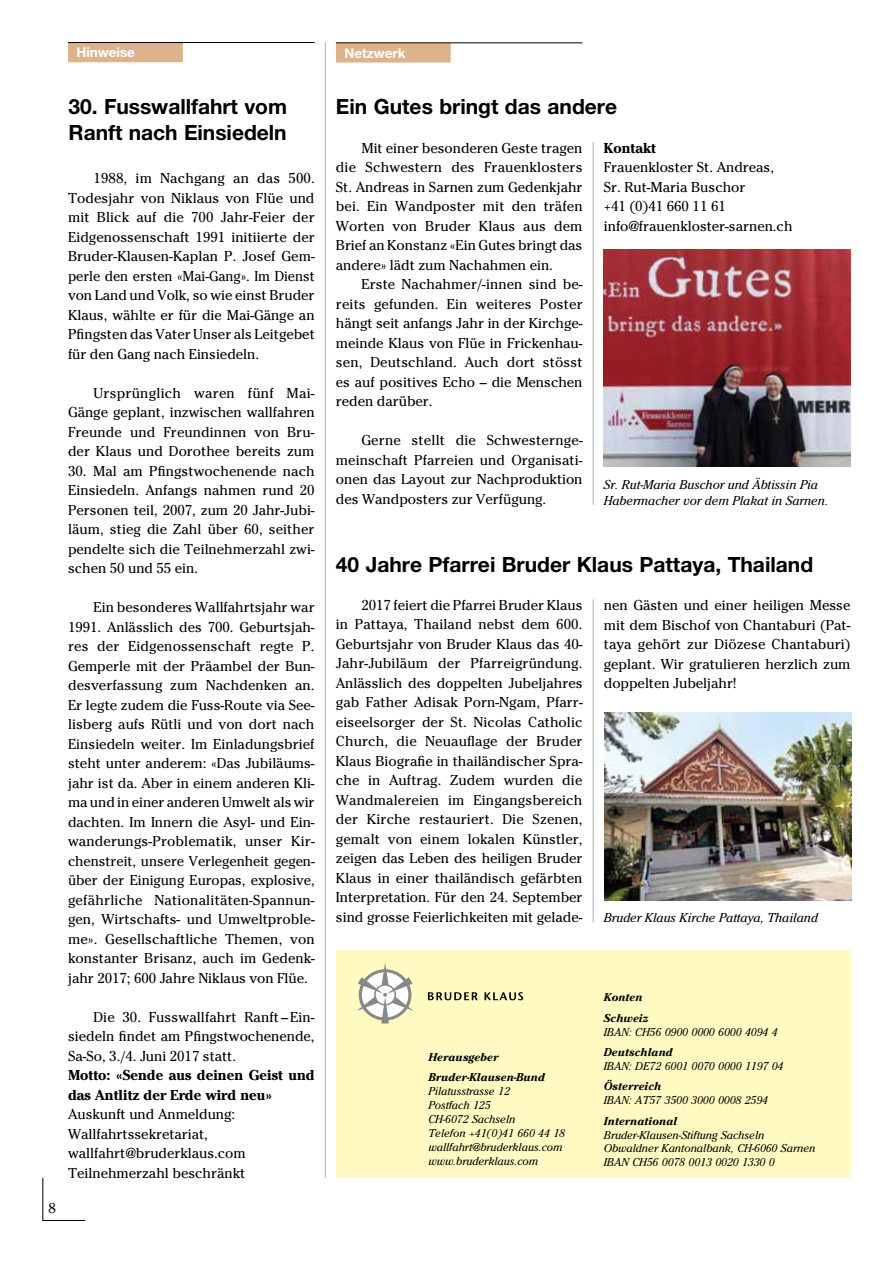
<style>
.page{position:relative;width:893px;height:1263px;background:#fff}
.page>*{position:absolute;margin:0;border:0;box-sizing:border-box;transform-origin:0 0}
.t1{font:700 21px/25.5px "Helvetica Neue";color:#000}
.t2{font:14.25px/19.5px "Cheltenham";color:#000;text-align:justify}
.t3{font:700 14.25px/19.5px "Cheltenham";color:#000}
.t4{font:700 13.5px "Helvetica Neue";color:#fff}
.t5{font:italic 12.75px/16.5px "Cheltenham";color:#000}
.t6{font:italic 11.25px/14px "Cheltenham";color:#000}
.t7{font:italic 700 11.25px/20.4px "Cheltenham";color:#000}
</style>
<div class="page">
<svg style="left:42px;top:1178px;width:44px;height:43px"></svg>
<div style="left:68px;top:43px;width:115px;height:19px;background:#dcb38a"></div>
<hr style="left:68px;top:42px;width:247px;height:1px;background:#000">
<hr style="left:325px;top:43px;width:1px;height:1135px;background:#b1b4b4">
<hr style="left:593px;top:142px;width:1px;height:363px;background:#b1b4b4">
<hr style="left:593px;top:599px;width:1px;height:324px;background:#b1b4b4">
<div style="left:336px;top:43px;width:115px;height:20px;background:#dcb38a"></div>
<hr style="left:336px;top:43px;width:247px;height:1px;background:#000">
<div style="left:336px;top:950px;width:514px;height:228px;background:#fffac2"></div>
<svg style="left:357px;top:963px;width:57px;height:60px"></svg>
<svg style="left:428px;top:992px;width:50px;height:8px"></svg>
<svg style="left:485px;top:992px;width:38px;height:8px"></svg>
<img style="left:604px;top:250px;width:246px;height:217px">
<img style="left:605px;top:713px;width:246px;height:188px">
<p class="t4" style="left:77px;top:44px;width:60px">Hinweise</p>
<p class="t4" style="left:344px;top:44px;width:63px">Netzwerk</p>
<h1 class="t1" style="left:69px;top:94px;width:220px">30. Fusswallfahrt vom<br>Ranft nach Einsiedeln</h1>
<p class="t2" style="left:49px;top:1198px;width:9px">8</p>
<p class="t2" style="left:68px;top:169px;width:248px;text-indent:26px">1988, im Nachgang an das 500.<br>Todesjahr von Niklaus von Flüe und mit Blick auf die 700 Jahr-Feier der Eidgenossenschaft 1991 initiierte der Bruder-Klausen-Kaplan P. Josef Gem&shy;perle den ersten «Mai-Gang». Im Dienst von Land und Volk, so wie einst Bruder Klaus, wählte er für die Mai-Gänge an Pfingsten das Vater Unser als Leitgebet für den Gang nach Einsiedeln.</p>
<p class="t2" style="left:68px;top:383px;width:248px;text-indent:26px">Ursprünglich waren fünf Mai-Gänge geplant, inzwischen wallfahren Freunde und Freundinnen von Bru&shy;der Klaus und Dorothee bereits zum</p>
<p class="t2" style="left:68px;top:461px;width:248px">30. Mal am Pfingstwochenende nach Einsiedeln. Anfangs nahmen rund 20<br>Personen teil, 2007, zum 20 Jahr-Jubi&shy;läum, stieg die Zahl über 60, seither pendelte sich die Teilnehmerzahl zwi&shy;schen 50 und 55 ein.</p>
<p class="t2" style="left:68px;top:598px;width:248px;text-indent:26px">Ein besonderes Wallfahrtsjahr war 1991. Anlässlich des 700. Geburtsjah&shy;res der Eidgenossenschaft regte P.<br>Gemperle mit der Präambel der Bun&shy;desverfassung zum Nachdenken an.<br>Er legte zudem die Fuss-Route via See&shy;lisberg aufs Rütli und von dort nach Einsiedeln weiter. Im Einladungsbrief steht unter anderem: «Das Jubiläums&shy;jahr ist da. Aber in einem anderen Kli&shy;ma und in einer anderen Umwelt als wir dachten. Im Innern die Asyl- und Ein&shy;wanderungs-Problematik, unser Kir&shy;chenstreit, unsere Verlegenheit gegen&shy;über der Einigung Europas, explosive, gefährliche Nationalitäten-Spannun&shy;gen, Wirtschafts- und Umweltproble&shy;me». Gesellschaftliche Themen, von konstanter Brisanz, auch im Gedenk&shy;jahr 2017; 600 Jahre Niklaus von Flüe.</p>
<p class="t2" style="left:68px;top:1007px;width:248px;text-indent:25px">Die 30. Fusswallfahrt Ranft –Ein&shy;siedeln findet am Pfingstwochenende, Sa-So, 3./4. Juni 2017 statt.</p>
<p class="t3" style="left:68px;top:1065px;width:248px">Motto: «Sende aus deinen Geist und das Antlitz der Erde wird neu»</p>
<p class="t2" style="left:68px;top:1105px;width:179px;text-align:left">Auskunft und Anmeldung:<br>Wallfahrtssekretariat, wallfahrt@bruderklaus.com<br>Teilnehmerzahl beschränkt</p>
<h1 class="t1" style="left:336px;top:94px;width:283px">Ein Gutes bringt das andere</h1>
<p class="t2" style="left:336px;top:138px;width:248px;text-indent:26px">Mit einer besonderen Geste tragen die Schwestern des Frauenklosters St. Andreas in Sarnen zum Gedenkjahr bei. Ein Wandposter mit den träfen Worten von Bruder Klaus aus dem Brief an Konstanz «Ein Gutes bringt das andere» lädt zum Nachahmen ein.</p>
<p class="t2" style="left:336px;top:274px;width:248px;text-indent:26px">Erste Nachahmer/-innen sind be&shy;reits gefunden. Ein weiteres Poster hängt seit anfangs Jahr in der Kirchge&shy;meinde Klaus von Flüe in Frickenhau&shy;sen, Deutschland. Auch dort stösst es auf positives Echo – die Menschen reden darüber.</p>
<p class="t2" style="left:336px;top:430px;width:248px;text-indent:26px">Gerne stellt die Schwesternge&shy;meinschaft Pfarreien und Organisati&shy;onen das Layout zur Nachproduktion des Wandposters zur Verfügung.</p>
<p class="t3" style="left:604px;top:138px;width:54px">Kontakt</p>
<p class="t2" style="left:604px;top:158px;width:190px;text-align:left">Frauenkloster St. Andreas,<br>Sr. Rut-Maria Buschor<br>+41 (0)41 660 11 61 info@frauenkloster-sarnen.ch</p>
<p class="t5" style="left:604px;top:476px;width:226px">Sr. Rut-Maria Buschor und Äbtissin Pia<br>Habermacher vor dem Plakat in Sarnen.</p>
<h1 class="t1" style="left:336px;top:551px;width:479px">40 Jahre Pfarrei Bruder Klaus Pattaya, Thailand</h1>
<p class="t2" style="left:336px;top:595px;width:248px;text-indent:26px">2017 feiert die Pfarrei Bruder Klaus in Pattaya, Thailand nebst dem 600.<br>Geburtsjahr von Bruder Klaus das 40- Jahr-Jubiläum der Pfarreigründung.<br>Anlässlich des doppelten Jubeljahres gab Father Adisak Porn-Ngam, Pfarr&shy;eiseelsorger der St. Nicolas Catholic Church, die Neuauflage der Bruder Klaus Biografie in thailändischer Spra&shy;che in Auftrag. Zudem wurden die Wandmalereien im Eingangsbereich der Kirche restauriert. Die Szenen, gemalt von einem lokalen Künstler, zeigen das Leben des heiligen Bruder Klaus in einer thailändisch gefärbten Interpretation. Für den 24. September sind grosse Feierlichkeiten mit gelade-</p>
<p class="t2" style="left:604px;top:595px;width:248px">nen Gästen und einer heiligen Messe mit dem Bischof von Chantaburi (Pat&shy;taya gehört zur Diözese Chantaburi) geplant. Wir gratulieren herzlich zum doppelten Jubeljahr!</p>
<p class="t5" style="left:604px;top:909px;width:216px">Bruder Klaus Kirche Pattaya, Thailand</p>
<p class="t7" style="left:428px;top:1046px;width:118px">Herausgeber<br>Bruder-Klausen-Bund</p>
<p class="t6" style="left:428px;top:1084px;width:138px">Pilatusstrasse 12<br>Postfach 125<br>CH-6072 Sachseln<br>Telefon +41(0)41 660 44 18 wallfahrt@bruderklaus.com www.bruderklaus.com</p>
<p class="t7" style="left:604px;top:987px;width:46px">Konten<br>Schweiz</p>
<p class="t6" style="left:604px;top:1025px;width:175px">IBAN: CH56 0900 0000 6000 4094 4</p>
<p class="t7" style="left:604px;top:1042px;width:71px">Deutschland</p>
<p class="t6" style="left:604px;top:1059px;width:181px">IBAN: DE72 6001 0070 0000 1197 04</p>
<p class="t7" style="left:604px;top:1076px;width:59px">Österreich</p>
<p class="t6" style="left:604px;top:1093px;width:166px">IBAN: AT57 3500 3000 0008 2594</p>
<p class="t7" style="left:604px;top:1110px;width:75px">International</p>
<p class="t6" style="left:604px;top:1127px;width:213px">Bruder-Klausen-Stiftung Sachseln<br>Obwaldner Kantonalbank, CH-6060 Sarnen<br>IBAN CH56 0078 0013 0020 1330 0</p>
</div>
